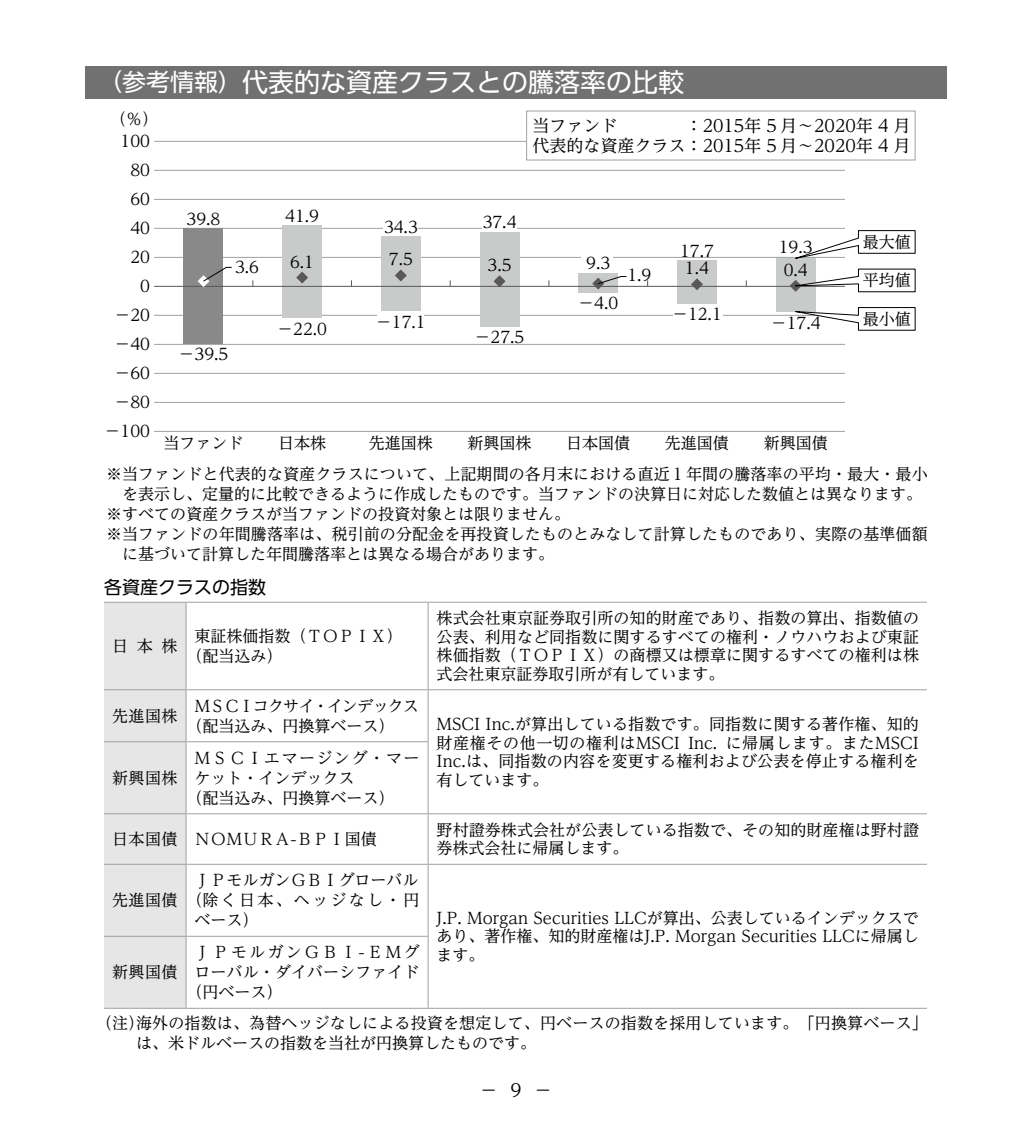
<style>
.page{position:relative;width:1032px;height:1134px;background:#fff}
.page>*{position:absolute;margin:0;border:0;box-sizing:border-box;transform-origin:0 0}
.t1{font:26px "UD Shin Go Pr 6";color:#fff}
.t2{font:18px "UD Shin Go Pr 6";color:#000}
.t3{font:18px "UD Reimin Pr 6";color:#000}
.t4{font:17px/20px "UD Reimin Pr 6";color:#000}
.t5{font:16px/20px "UD Reimin Pr 6";color:#000;text-align:justify}
.t6{font:16px/20px "UD Reimin Pr 6";letter-spacing:-.04em;color:#000}
.s1{font-size:24px}
</style>
<div class="page">
<div style="left:104px;top:603px;width:82px;height:405px;background:#e6e6e6"></div>
<hr style="left:104px;top:602px;width:82px;height:1px;background:#9fa0a0">
<hr style="left:186px;top:602px;width:242px;height:1px;background:#9fa0a0">
<hr style="left:186px;top:603px;width:1px;height:86px;background:#9fa0a0">
<hr style="left:428px;top:602px;width:499px;height:1px;background:#9fa0a0">
<hr style="left:428px;top:603px;width:1px;height:86px;background:#9fa0a0">
<hr style="left:104px;top:689px;width:82px;height:1px;background:#9fa0a0">
<hr style="left:186px;top:689px;width:242px;height:1px;background:#9fa0a0">
<hr style="left:186px;top:690px;width:1px;height:51px;background:#9fa0a0">
<hr style="left:428px;top:689px;width:499px;height:1px;background:#9fa0a0">
<hr style="left:428px;top:690px;width:1px;height:51px;background:#9fa0a0">
<hr style="left:104px;top:741px;width:82px;height:1px;background:#9fa0a0">
<hr style="left:186px;top:741px;width:243px;height:1px;background:#9fa0a0">
<hr style="left:186px;top:742px;width:1px;height:71px;background:#9fa0a0">
<hr style="left:428px;top:742px;width:1px;height:71px;background:#9fa0a0">
<hr style="left:104px;top:813px;width:82px;height:1px;background:#9fa0a0">
<hr style="left:186px;top:813px;width:242px;height:1px;background:#9fa0a0">
<hr style="left:186px;top:814px;width:1px;height:50px;background:#9fa0a0">
<hr style="left:428px;top:813px;width:499px;height:1px;background:#9fa0a0">
<hr style="left:428px;top:814px;width:1px;height:50px;background:#9fa0a0">
<hr style="left:104px;top:864px;width:82px;height:1px;background:#9fa0a0">
<hr style="left:186px;top:864px;width:242px;height:1px;background:#9fa0a0">
<hr style="left:186px;top:865px;width:1px;height:71px;background:#9fa0a0">
<hr style="left:428px;top:864px;width:499px;height:1px;background:#9fa0a0">
<hr style="left:428px;top:865px;width:1px;height:71px;background:#9fa0a0">
<hr style="left:104px;top:936px;width:82px;height:1px;background:#9fa0a0">
<hr style="left:186px;top:936px;width:243px;height:1px;background:#9fa0a0">
<hr style="left:186px;top:937px;width:1px;height:71px;background:#9fa0a0">
<hr style="left:428px;top:937px;width:1px;height:71px;background:#9fa0a0">
<hr style="left:104px;top:1008px;width:82px;height:1px;background:#9fa0a0">
<hr style="left:186px;top:1008px;width:242px;height:1px;background:#9fa0a0">
<hr style="left:428px;top:1008px;width:499px;height:1px;background:#9fa0a0">
<div style="left:85px;top:66px;width:862px;height:32px;background:#727171"></div>
<hr style="left:154px;top:141px;width:691px;height:1px;background:#9fa0a0">
<hr style="left:154px;top:170px;width:691px;height:1px;background:#9fa0a0">
<hr style="left:154px;top:199px;width:691px;height:1px;background:#9fa0a0">
<hr style="left:154px;top:228px;width:691px;height:1px;background:#9fa0a0">
<hr style="left:154px;top:257px;width:691px;height:1px;background:#9fa0a0">
<hr style="left:154px;top:315px;width:691px;height:1px;background:#9fa0a0">
<hr style="left:154px;top:344px;width:691px;height:1px;background:#9fa0a0">
<hr style="left:154px;top:373px;width:691px;height:1px;background:#9fa0a0">
<hr style="left:154px;top:402px;width:691px;height:1px;background:#9fa0a0">
<hr style="left:154px;top:431px;width:691px;height:1px;background:#9fa0a0">
<div style="left:776px;top:258px;width:39px;height:54px;background:#c9caca"></div>
<div style="left:677px;top:261px;width:40px;height:43px;background:#c9caca"></div>
<div style="left:578px;top:273px;width:40px;height:19px;background:#c9caca"></div>
<div style="left:480px;top:232px;width:39px;height:94px;background:#c9caca"></div>
<div style="left:381px;top:237px;width:40px;height:74px;background:#c9caca"></div>
<div style="left:282px;top:226px;width:40px;height:92px;background:#c9caca"></div>
<div style="left:184px;top:229px;width:39px;height:115px;background:#898989"></div>
<hr style="left:154px;top:286px;width:691px;height:1px;background:#595757">
<svg style="left:296px;top:272px;width:12px;height:12px"></svg>
<svg style="left:395px;top:269px;width:12px;height:12px"></svg>
<svg style="left:493px;top:275px;width:12px;height:12px"></svg>
<svg style="left:691px;top:278px;width:12px;height:12px"></svg>
<div style="left:582px;top:254px;width:31px;height:7px;background:#fff"></div>
<div style="left:482px;top:224px;width:34px;height:7px;background:#fff"></div>
<div style="left:384px;top:224px;width:34px;height:7px;background:#fff"></div>
<div style="left:673px;top:311px;width:49px;height:7px;background:#fff"></div>
<div style="left:377px;top:313px;width:47px;height:7px;background:#fff"></div>
<svg style="left:592px;top:276px;width:35px;height:14px"></svg>
<svg style="left:197px;top:266px;width:36px;height:21px"></svg>
<svg style="left:786px;top:307px;width:130px;height:24px"></svg>
<svg style="left:786px;top:230px;width:130px;height:31px"></svg>
<svg style="left:786px;top:268px;width:130px;height:24px"></svg>
<div style="left:527px;top:111px;width:388px;height:49px;background:#fff"></div>
<div style="left:526px;top:111px;width:389px;height:49px;border:1px solid #9fa0a0"></div>
<h1 class="t1" style="left:110px;top:61px;width:575px"><span class="s1">（参考情報）</span>代表的な資産クラスとの騰落率の比較</h1>
<p class="t5" style="left:118px;top:109px;width:33px">(％)</p>
<p class="t5" style="left:121px;top:131px;width:31px">100</p>
<p class="t5" style="left:130px;top:160px;width:21px">80</p>
<p class="t5" style="left:130px;top:189px;width:21px">60</p>
<p class="t5" style="left:130px;top:218px;width:21px">40</p>
<p class="t5" style="left:130px;top:247px;width:21px">20</p>
<p class="t5" style="left:140px;top:276px;width:11px">0</p>
<p class="t5" style="left:114px;top:305px;width:37px">－20</p>
<p class="t5" style="left:114px;top:334px;width:37px">－40</p>
<p class="t5" style="left:114px;top:363px;width:37px">－60</p>
<p class="t5" style="left:114px;top:392px;width:37px">－80</p>
<p class="t5" style="left:105px;top:421px;width:47px">－100</p>
<p class="t4" style="left:533px;top:115px;width:379px">当ファンド　　　　：2015年５月～2020年４月代表的な資産クラス：2015年５月～2020年４月</p>
<p class="t5" style="left:187px;top:208px;width:35px">39.8</p>
<p class="t5" style="left:235px;top:257px;width:25px">3.6</p>
<p class="t5" style="left:179px;top:344px;width:51px">－39.5</p>
<p class="t5" style="left:285px;top:205px;width:35px">41.9</p>
<p class="t5" style="left:384px;top:216px;width:35px">34.3</p>
<p class="t5" style="left:483px;top:212px;width:35px">37.4</p>
<p class="t5" style="left:680px;top:240px;width:35px">17.7</p>
<p class="t5" style="left:779px;top:236px;width:35px">19.3</p>
<p class="t5" style="left:290px;top:251px;width:25px">6.1</p>
<p class="t5" style="left:389px;top:249px;width:25px">7.5</p>
<p class="t5" style="left:488px;top:255px;width:25px">3.5</p>
<p class="t5" style="left:685px;top:258px;width:25px">1.4</p>
<p class="t5" style="left:784px;top:259px;width:25px">0.4</p>
<p class="t5" style="left:586px;top:252px;width:25px">9.3</p>
<p class="t5" style="left:627px;top:264px;width:25px">1.9</p>
<p class="t5" style="left:277px;top:318px;width:51px">－22.0</p>
<p class="t5" style="left:376px;top:311px;width:51px">－17.1</p>
<p class="t5" style="left:475px;top:326px;width:51px">－27.5</p>
<p class="t5" style="left:578px;top:292px;width:41px">－4.0</p>
<p class="t5" style="left:672px;top:304px;width:51px">－12.1</p>
<p class="t5" style="left:771px;top:313px;width:51px">－17.4</p>
<p class="t5" style="left:863px;top:231px;width:49px">最大値</p>
<p class="t5" style="left:863px;top:270px;width:49px">平均値</p>
<p class="t5" style="left:863px;top:308px;width:49px">最小値</p>
<p class="t5" style="left:164px;top:432px;width:81px">当ファンド</p>
<p class="t5" style="left:278px;top:432px;width:49px">日本株</p>
<p class="t5" style="left:369px;top:432px;width:65px">先進国株</p>
<p class="t5" style="left:468px;top:432px;width:65px">新興国株</p>
<p class="t5" style="left:566px;top:432px;width:65px">日本国債</p>
<p class="t5" style="left:665px;top:432px;width:65px">先進国債</p>
<p class="t5" style="left:764px;top:432px;width:65px">新興国債</p>
<p class="t5" style="left:106px;top:464px;width:823px">※当ファンドと代表的な資産クラスについて、上記期間の各月末における直近１年間の騰落率の平均・最大・最小</p>
<p class="t5" style="left:122px;top:484px;width:801px">を表示し、定量的に比較できるように作成したものです。当ファンドの決算日に対応した数値とは異なります。</p>
<p class="t5" style="left:106px;top:504px;width:465px">※すべての資産クラスが当ファンドの投資対象とは限りません。</p>
<p class="t5" style="left:106px;top:524px;width:823px">※当ファンドの年間騰落率は、税引前の分配金を再投資したものとみなして計算したものであり、実際の基準価額</p>
<p class="t5" style="left:122px;top:544px;width:433px">に基づいて計算した年間騰落率とは異なる場合があります。</p>
<p class="t2" style="left:104px;top:572px;width:163px">各資産クラスの指数</p>
<p class="t5" style="left:112px;top:635px;width:67px">日本株</p>
<p class="t5" style="left:195px;top:625px;width:209px">東証株価指数（ＴＯＰＩＸ）（配当込み）</p>
<p class="t5" style="left:437px;top:609px;width:484px;line-height:18.4px">株式会社東京証券取引所の知的財産であり、指数の算出、指数値の公表、利用など同指数に関するすべての権利・ノウハウおよび東証株価指数（ＴＯＰＩＸ）の商標又は標章に関するすべての権利は株式会社東京証券取引所が有しています。</p>
<p class="t5" style="left:112px;top:705px;width:67px">先進国株</p>
<p class="t6" style="left:194px;top:695px;width:226px">ＭＳＣＩコクサイ・インデックス（配当込み、円換算ベース）</p>
<p class="t5" style="left:437px;top:714px;width:484px;line-height:18.4px">MSCI Inc.が算出している指数です。同指数に関する著作権、知的財産権その他一切の権利はMSCI Inc. に帰属します。またMSCI Inc.は、同指数の内容を変更する権利および公表を停止する権利を</p>
<p class="t5" style="left:195px;top:747px;width:227px;text-align:left">ＭＳＣＩエマージング・マーケット・インデックス<br>（配当込み、円換算ベース）</p>
<p class="t5" style="left:112px;top:828px;width:266px">日本国債 ＮＯＭＵＲＡ-ＢＰＩ国債</p>
<p class="t5" style="left:437px;top:820px;width:484px;line-height:18.4px">野村證券株式会社が公表している指数で、その知的財産権は野村證券株式会社に帰属します。</p>
<p class="t5" style="left:112px;top:890px;width:67px">先進国債</p>
<p class="t5" style="left:112px;top:767px;width:67px">新興国株</p>
<p class="t5" style="left:437px;top:769px;width:114px">有しています。</p>
<p class="t5" style="left:195px;top:870px;width:226px">ＪＰモルガンＧＢＩグローバル（除く日本、ヘッジなし・円ベース）</p>
<p class="t5" style="left:437px;top:908px;width:484px;line-height:18.4px">J.P. Morgan Securities LLCが算出、公表しているインデックスであり、著作権、知的財産権はJ.P. Morgan Securities LLCに帰属します。</p>
<p class="t5" style="left:195px;top:942px;width:227px">ＪＰモルガンＧＢＩ-ＥＭグローバル・ダイバーシファイド（円ベース）</p>
<p class="t5" style="left:136px;top:1012px;width:793px;text-indent:-32px">（注）海外の指数は、為替ヘッジなしによる投資を想定して、円ベースの指数を採用しています。「円換算ベース」は、米ドルベースの指数を当社が円換算したものです。</p>
<p class="t5" style="left:112px;top:962px;width:67px">新興国債</p>
<p class="t3" style="left:510px;top:1075px;width:13px">9</p>
<p class="t3" style="left:480px;top:1075px;width:73px">－　　－</p>
</div>
